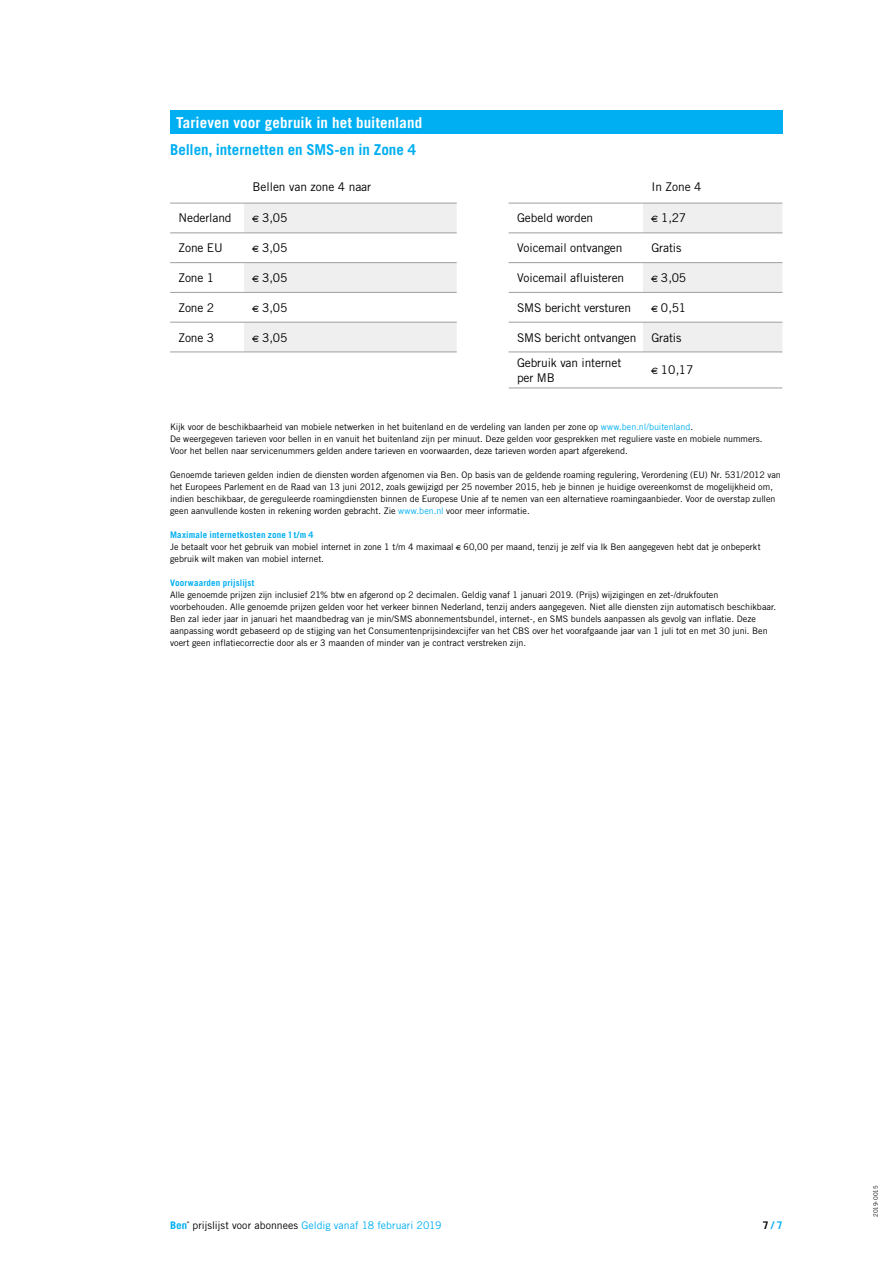
<style>
.page{position:relative;width:893px;height:1263px;background:#fff}
.page>*{position:absolute;margin:0;border:0;box-sizing:border-box;transform-origin:0 0}
.t1{font:700 15px "Ben 2010";letter-spacing:.01em;color:#fff}
.t2{font:700 15px "Ben 2010";color:#00aff2}
.t3{font:12px/25.8px "Ben 2010";letter-spacing:-.01em;color:#000}
.t4{font:10.5px "Ben 2010";letter-spacing:.005em;color:#00aff2}
.t5{font:700 10.5px "Ben 2010";color:#00aff2}
.t6{font:9px/12px "Ben 2010";color:#000}
.t7{font:700 9px "Ben 2010";letter-spacing:.02em;color:#00aff2}
.t8{font:6px "Ben 2010";letter-spacing:-.03em;color:#000}
.s1{color:#00aff2}
.s2{color:#000}
</style>
<div class="page">
<div style="left:170px;top:111px;width:612px;height:23px;background:#00aff2"></div>
<svg style="left:170px;top:202px;width:612px;height:186px"></svg>
<svg style="left:244px;top:203px;width:538px;height:149px"></svg>
<hr style="left:170px;top:203px;width:74px;height:1px;background:#9e9e9e">
<hr style="left:244px;top:203px;width:213px;height:1px;background:#9e9e9e">
<hr style="left:509px;top:203px;width:134px;height:1px;background:#9e9e9e">
<hr style="left:643px;top:203px;width:139px;height:1px;background:#9e9e9e">
<hr style="left:170px;top:233px;width:74px;height:1px;background:#9e9e9e">
<hr style="left:170px;top:262px;width:74px;height:1px;background:#9e9e9e">
<hr style="left:170px;top:292px;width:74px;height:1px;background:#9e9e9e">
<hr style="left:170px;top:322px;width:74px;height:1px;background:#9e9e9e">
<hr style="left:170px;top:352px;width:74px;height:1px;background:#9e9e9e">
<hr style="left:244px;top:233px;width:213px;height:1px;background:#9e9e9e">
<hr style="left:244px;top:262px;width:213px;height:1px;background:#9e9e9e">
<hr style="left:244px;top:292px;width:213px;height:1px;background:#9e9e9e">
<hr style="left:244px;top:322px;width:213px;height:1px;background:#9e9e9e">
<hr style="left:244px;top:352px;width:213px;height:1px;background:#9e9e9e">
<hr style="left:509px;top:233px;width:134px;height:1px;background:#9e9e9e">
<hr style="left:509px;top:262px;width:134px;height:1px;background:#9e9e9e">
<hr style="left:509px;top:292px;width:134px;height:1px;background:#9e9e9e">
<hr style="left:509px;top:322px;width:134px;height:1px;background:#9e9e9e">
<hr style="left:509px;top:352px;width:134px;height:1px;background:#9e9e9e">
<hr style="left:509px;top:388px;width:134px;height:1px;background:#9e9e9e">
<hr style="left:643px;top:233px;width:139px;height:1px;background:#9e9e9e">
<hr style="left:643px;top:262px;width:139px;height:1px;background:#9e9e9e">
<hr style="left:643px;top:292px;width:139px;height:1px;background:#9e9e9e">
<hr style="left:643px;top:322px;width:139px;height:1px;background:#9e9e9e">
<hr style="left:643px;top:352px;width:139px;height:1px;background:#9e9e9e">
<hr style="left:643px;top:388px;width:139px;height:1px;background:#9e9e9e">
<h1 class="t1" style="left:176px;top:113px;width:248px">Tarieven voor gebruik in het buitenland</h1>
<h1 class="t2" style="left:170px;top:140px;width:247px">Bellen, internetten en SMS-en in Zone 4</h1>
<h2 class="t3" style="left:253px;top:173px;width:120px">Bellen van zone 4 naar</h2>
<h2 class="t3" style="left:651px;top:173px;width:52px">In Zone 4</h2>
<h2 class="t3" style="left:179px;top:205px;width:55px">Nederland</h2>
<h2 class="t3" style="left:253px;top:205px;width:36px">€ 3,05</h2>
<h2 class="t3" style="left:517px;top:205px;width:78px">Gebeld worden</h2>
<h2 class="t3" style="left:651px;top:205px;width:36px">€ 1,27</h2>
<h2 class="t3" style="left:179px;top:235px;width:46px">Zone EU</h2>
<h2 class="t3" style="left:253px;top:235px;width:36px">€ 3,05</h2>
<h2 class="t3" style="left:517px;top:235px;width:107px">Voicemail ontvangen</h2>
<h2 class="t3" style="left:651px;top:235px;width:32px">Gratis</h2>
<h2 class="t3" style="left:179px;top:265px;width:37px">Zone 1</h2>
<h2 class="t3" style="left:253px;top:265px;width:36px">€ 3,05</h2>
<h2 class="t3" style="left:517px;top:265px;width:109px">Voicemail afluisteren</h2>
<h2 class="t3" style="left:651px;top:265px;width:36px">€ 3,05</h2>
<h2 class="t3" style="left:179px;top:294px;width:37px">Zone 2</h2>
<h2 class="t3" style="left:253px;top:294px;width:36px">€ 3,05</h2>
<h2 class="t3" style="left:517px;top:294px;width:116px">SMS bericht versturen</h2>
<h2 class="t3" style="left:651px;top:294px;width:36px">€ 0,51</h2>
<h2 class="t3" style="left:179px;top:324px;width:37px">Zone 3</h2>
<h2 class="t3" style="left:253px;top:324px;width:36px">€ 3,05</h2>
<h2 class="t3" style="left:517px;top:324px;width:166px">SMS bericht ontvangen Gratis<br>Gebruik van internet</h2>
<h2 class="t3" style="left:517px;top:364px;width:39px">per MB</h2>
<h2 class="t3" style="left:651px;top:357px;width:44px">€ 10,17</h2>
<p class="t6" style="left:170px;top:421px;width:594px">Kijk voor de beschikbaarheid van mobiele netwerken in het buitenland en de verdeling van landen per zone op <span class="s1">www.ben.nl/buitenland</span>.<br>De weergegeven tarieven voor bellen in en vanuit het buitenland zijn per minuut. Deze gelden voor gesprekken met reguliere vaste en mobiele nummers.<br>Voor het bellen naar servicenummers gelden andere tarieven en voorwaarden, deze tarieven worden apart afgerekend.</p>
<p class="t6" style="left:170px;top:469px;width:612px">Genoemde tarieven gelden indien de diensten worden afgenomen via Ben. Op basis van de geldende roaming regulering, Verordening (EU) Nr. 531/2012 van het Europees Parlement en de Raad van 13 juni 2012, zoals gewijzigd per 25 november 2015, heb je binnen je huidige overeenkomst de mogelijkheid om, indien beschikbaar, de gereguleerde roamingdiensten binnen de Europese Unie af te nemen van een alternatieve roamingaanbieder. Voor de overstap zullen geen aanvullende kosten in rekening worden gebracht. Zie <span class="s1">www.ben.nl</span> voor meer informatie.</p>
<p class="t7" style="left:170px;top:529px;width:145px">Maximale internetkosten zone 1 t/m 4</p>
<p class="t6" style="left:170px;top:541px;width:592px">Je betaalt voor het gebruik van mobiel internet in zone 1 t/m 4 maximaal € 60,00 per maand, tenzij je zelf via Ik Ben aangegeven hebt dat je onbeperkt gebruik wilt maken van mobiel internet.</p>
<p class="t7" style="left:170px;top:577px;width:86px">Voorwaarden prijslijst</p>
<p class="t6" style="left:170px;top:589px;width:608px">Alle genoemde prijzen zijn inclusief 21% btw en afgerond op 2 decimalen. Geldig vanaf 1 januari 2019. (Prijs) wijzigingen en zet-/drukfouten voorbehouden. Alle genoemde prijzen gelden voor het verkeer binnen Nederland, tenzij anders aangegeven. Niet alle diensten zijn automatisch beschikbaar.<br>Ben zal ieder jaar in januari het maandbedrag van je min/SMS abonnementsbundel, internet-, en SMS bundels aanpassen als gevolg van inflatie. Deze aanpassing wordt gebaseerd op de stijging van het Consumentenprijsindexcijfer van het CBS over het voorafgaande jaar van 1 juli tot en met 30 juni. Ben voert geen inflatiecorrectie door als er 3 maanden of minder van je contract verstreken zijn.</p>
<p class="t4" style="left:170px;top:1219px;width:273px">∫<span class="s2">® prijslijst voor abonnees</span> Geldig vanaf 18 februari 2019</p>
<p class="t5" style="left:763px;top:1219px;width:21px"><span class="s2">7</span> / 7</p>
<p class="t8" style="left:872px;top:1217px;width:33px;rotate:-90deg">2019-0015</p>
</div>
